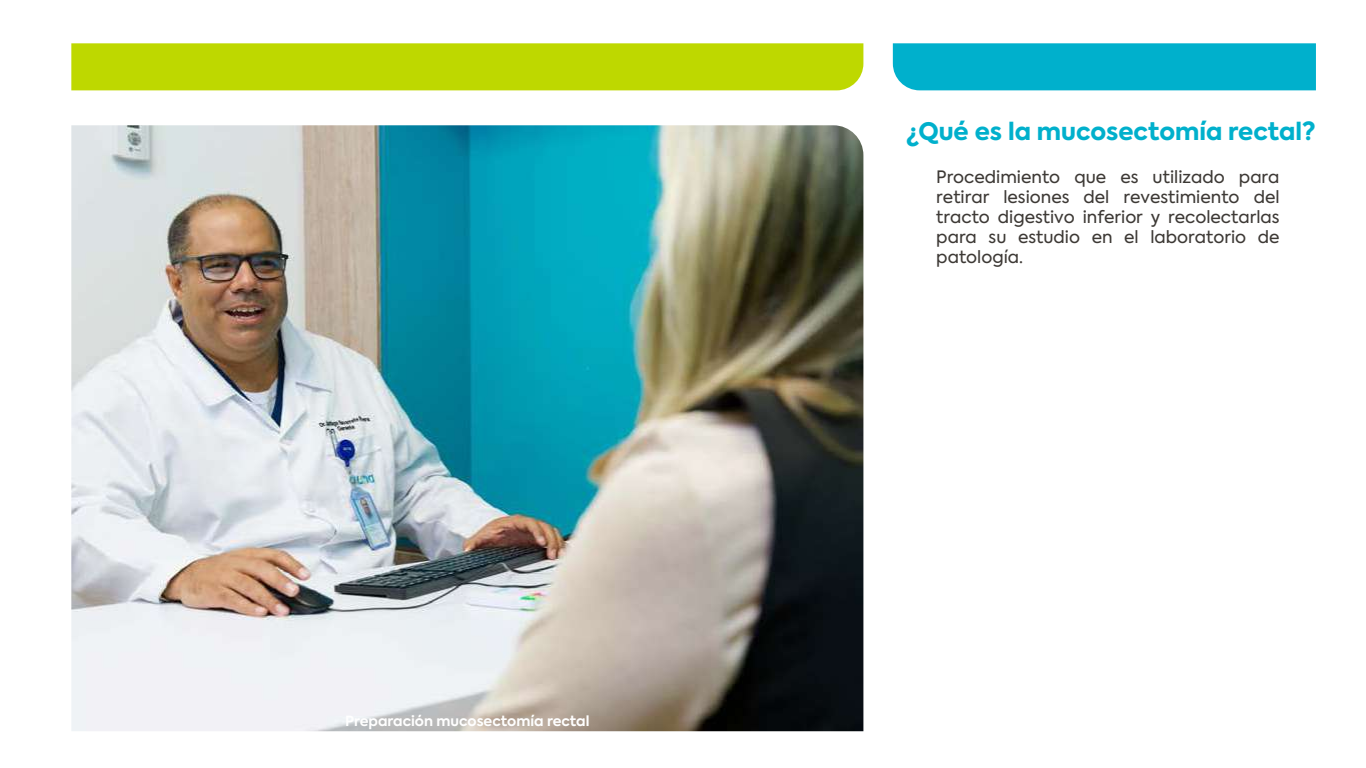
<style>
.page{position:relative;width:1366px;height:768px;background:#fff}
.page>*{position:absolute;margin:0;border:0;box-sizing:border-box;transform-origin:0 0}
.t1{font:800 24px "Axiforma";color:#00b0cc}
.t2{font:17px/20px "Axiforma";color:#3d3935;text-align:justify}
.t3{font:700 14px "Axiforma";color:#fff}
</style>
<div class="page">
<img style="left:71px;top:125px;width:792px;height:606px">
<div style="left:71px;top:43px;width:792px;height:47px;background:#bed800"></div>
<div style="left:893px;top:43px;width:423px;height:47px;background:#00b0cc"></div>
<p class="t3" style="left:345px;top:712px;width:246px">Preparación mucosectomía rectal</p>
<h1 class="t1" style="left:906px;top:114px;width:411px">¿Qué es la mucosectomía rectal?</h1>
<p class="t2" style="left:936px;top:167px;width:345px">Procedimiento que es utilizado para retirar lesiones del revestimiento del tracto digestivo inferior y recolectarlas para su estudio en el laboratorio de patología.</p>
</div>
